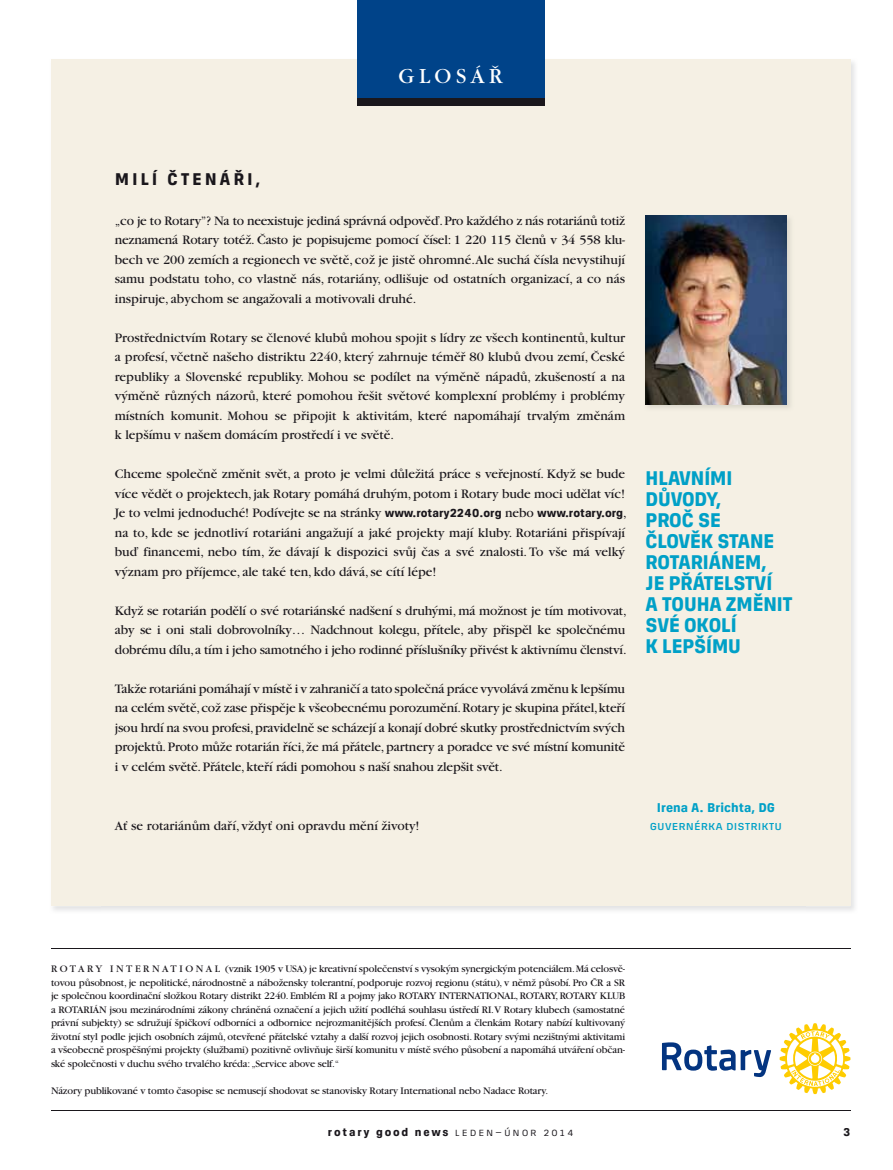
<style>
.page{position:relative;width:893px;height:1170px;background:#fff}
.page>*{position:absolute;margin:0;border:0;box-sizing:border-box;transform-origin:0 0}
.t1{font:22.5px "ITC Garamond CE";letter-spacing:.2em;color:#fff}
.t2{font:700 21px/21px "Unio";letter-spacing:-.035em;color:#00a0c7}
.t3{font:700 18px "Unio";letter-spacing:.15em;color:#1a171c}
.t4{font:13.5px/19.5px "ITC Garamond CE";letter-spacing:-.005em;color:#1a171c;text-align:justify}
.t5{font:500 13.5px "Unio";color:#00a0c7}
.t6{font:700 13.5px "Unio";color:#00a0c7}
.t7{font:700 12px "Unio";letter-spacing:.15em;color:#1a171c}
.t8{font:10.5px/13.5px "ITC Garamond CE";letter-spacing:-.015em;color:#1a171c;text-align:justify}
.s1{font-family:"Unio";font-weight:700;font-size:12.3px}
.s2{font-weight:400}
</style>
<div class="page">
<hr style="left:51px;top:1109px;width:799px;height:1px;background:#1a171c">
<hr style="left:51px;top:948px;width:799px;height:1px;background:#1a171c">
<img style="left:51px;top:58px;width:804px;height:52px">
<div style="left:51px;top:60px;width:799px;height:846px;background:#f5f0e4"></div>
<div style="left:357px;top:0;width:187px;height:106px;background:#004389"></div>
<div style="left:357px;top:98px;width:187px;height:8px;background:#1a171c"></div>
<svg style="left:662px;top:1042px;width:109px;height:34px"></svg>
<svg style="left:780px;top:1023px;width:70px;height:70px"></svg>
<img style="left:645px;top:215px;width:146px;height:193px">
<img style="left:645px;top:216px;width:142px;height:188px">
<h1 class="t1" style="left:399px;top:65px;width:106px">GLOSÁŘ</h1>
<h3 class="t3" style="left:115px;top:169px;width:147px">MILÍ ČTENÁŘI,</h3>
<p class="t4" style="left:115px;top:211px;width:512px">„co je to Rotary”? Na to neexistuje jediná správná odpověď. Pro každého z nás rotariánů totiž neznamená Rotary totéž. Často je popisujeme pomocí čísel: 1 220 115 členů v 34 558 klu&shy;bech ve 200 zemích a regionech ve světě, což je jistě ohromné.Ale suchá čísla nevystihují samu podstatu toho, co vlastně nás, rotariány, odlišuje od ostatních organizací, a co nás inspiruje, abychom se angažovali a motivovali druhé.</p>
<p class="t4" style="left:115px;top:328px;width:512px">Prostřednictvím Rotary se členové klubů mohou spojit s lídry ze všech kontinentů, kultur a profesí, včetně našeho distriktu 2240, který zahrnuje téměř 80 klubů dvou zemí, České republiky a Slovenské republiky. Mohou se podílet na výměně nápadů, zkušeností a na výměně různých názorů, které pomohou řešit světové komplexní problémy i problémy místních komunit. Mohou se připojit k aktivitám, které napomáhají trvalým změnám k lepšímu v našem domácím prostředí i ve světě.</p>
<p class="t4" style="left:115px;top:464px;width:513px;text-align:left">Chceme společně změnit svět, a proto je velmi důležitá práce s veřejností. Když se bude více vědět o projektech, jak Rotary pomáhá druhým, potom i Rotary bude moci udělat víc!<br>Je to velmi jednoduché! Podívejte se na stránky <span class="s1">www.rotary2240.org</span> nebo <span class="s1">www.rotary.org</span>, na to, kde se jednotliví rotariáni angažují a jaké projekty mají kluby. Rotariáni přispívají buď financemi, nebo tím, že dávají k dispozici svůj čas a své znalosti. To vše má velký význam pro příjemce, ale také ten, kdo dává, se cítí lépe!</p>
<p class="t4" style="left:115px;top:601px;width:513px;text-align:left">Když se rotarián podělí o své rotariánské nadšení s druhými, má možnost je tím motivovat, aby se i oni stali dobrovolníky… Nadchnout kolegu, přítele, aby přispěl ke společnému dobrému dílu, a tím i jeho samotného i jeho rodinné příslušníky přivést k aktivnímu členství.</p>
<p class="t4" style="left:115px;top:679px;width:512px">Takže rotariáni pomáhají v místě i v zahraničí a tato společná práce vyvolává změnu k lepšímu na celém světě, což zase přispěje k všeobecnému porozumění. Rotary je skupina přátel, kteří jsou hrdí na svou profesi, pravidelně se scházejí a konají dobré skutky prostřednictvím svých projektů. Proto může rotarián říci, že má přátele, partnery a poradce ve své místní komunitě i v celém světě. Přátele, kteří rádi pomohou s naší snahou zlepšit svět.</p>
<p class="t4" style="left:115px;top:815px;width:306px">Ať se rotariánům daří, vždyť oni opravdu mění životy!</p>
<h2 class="t2" style="left:645px;top:467px;width:149px">HLAVNÍMI<br>DŮVODY,<br>PROČ SE<br>ČLOVĚK STANE<br>ROTARIÁNEM,<br>JE PŘÁTELSTVÍ<br>A TOUHA ZMĚNIT<br>SVÉ OKOLÍ<br>K LEPŠÍMU</h2>
<p class="t6" style="left:657px;top:800px;width:120px">Irena A. Brichta, DG</p>
<p class="t5" style="left:650px;top:817px;width:134px">GUVERNÉRKA DISTRIKTU</p>
<p class="t8" style="left:51px;top:962px;width:576px">R O T A R Y I N T E R N A T I O N A L (vznik 1905 v USA) je kreativní společenství s vysokým synergickým potenciálem. Má celosvě&shy;tovou působnost, je nepolitické, národnostně a nábožensky tolerantní, podporuje rozvoj regionu (státu), v němž působí. Pro ČR a SR je společnou koordinační složkou Rotary distrikt 2240. Emblém RI a pojmy jako ROTARY INTERNATIONAL, ROTARY, ROTARY KLUB a ROTARIÁN jsou mezinárodními zákony chráněná označení a jejich užití podléhá souhlasu ústředí RI.V Rotary klubech (samostatné právní subjekty) se sdružují špičkoví odborníci a odbornice nejrozmanitějších profesí. Členům a členkám Rotary nabízí kultivovaný životní styl podle jejich osobních zájmů, otevřené přátelské vztahy a další rozvoj jejich osobnosti. Rotary svými nezištnými aktivitami a všeobecně prospěšnými projekty (službami) pozitivně ovlivňuje širší komunitu v místě svého působení a napomáhá utváření občan&shy;ské společnosti v duchu svého trvalého kréda: „Service above self.“</p>
<p class="t8" style="left:51px;top:1083px;width:499px">Názory publikované v tomto časopise se nemusejí shodovat se stanovisky Rotary International nebo Nadace Rotary.</p>
<p class="t7" style="left:328px;top:1125px;width:247px">rotary good news <span class="s2">LEDEN–ÚNOR 2014</span></p>
<p class="t7" style="left:843px;top:1125px;width:9px">3</p>
</div>
